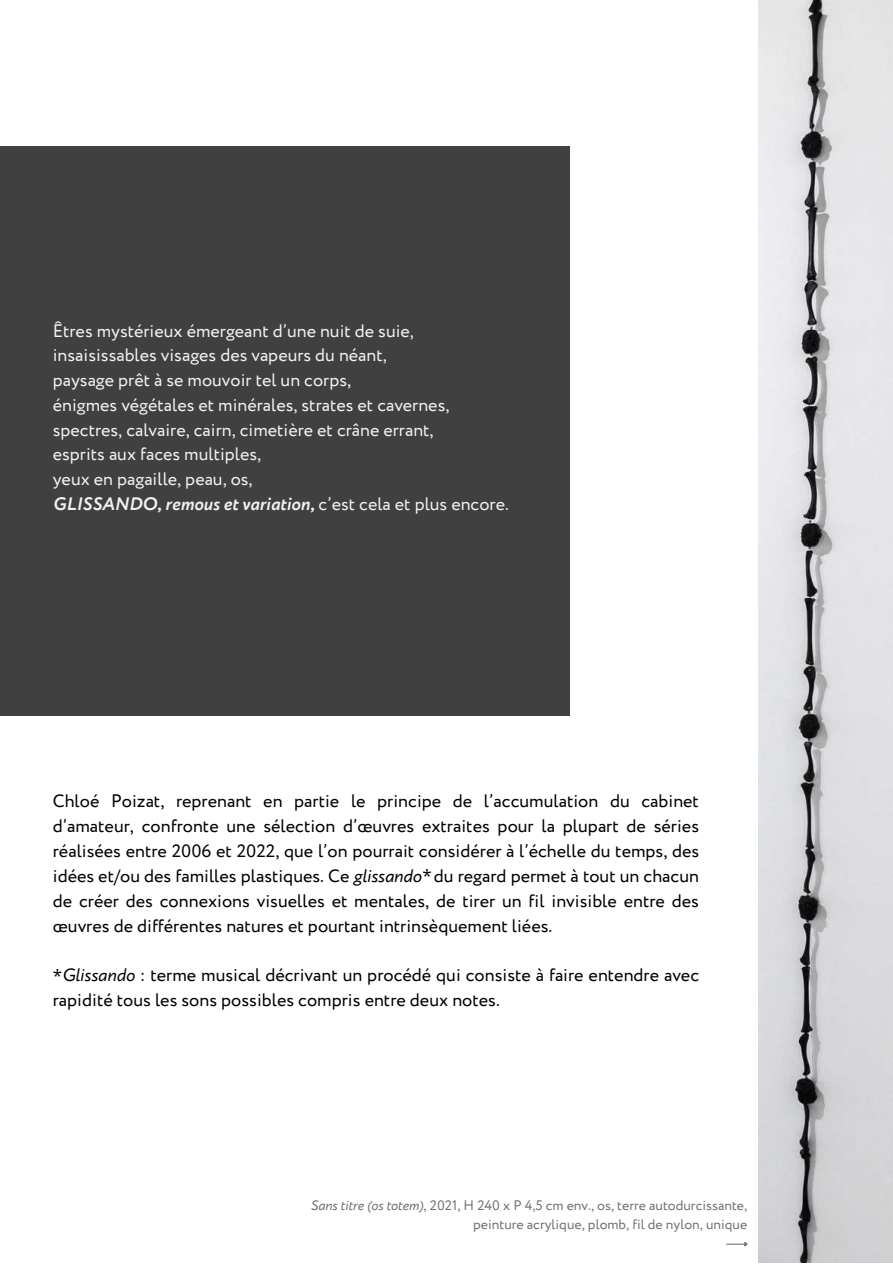
<style>
.page{position:relative;width:893px;height:1264px;background:#fff}
.page>*{position:absolute;margin:0;border:0;box-sizing:border-box;transform-origin:0 0}
.t1{font:18px/24.9px "Circe";color:#000;text-align:justify}
.t2{font:18px/24.8px "Circe";color:#f1f1f1}
.t3{font:16.95px "Open Sans";color:#000}
.t4{font:13.8px/19px "Circe";color:#737373;text-align:right}
.s1{font-weight:700;font-style:italic}
.s2{font-style:italic}
.s3{font-family:"Open Sans";font-size:16.95px}
</style>
<div class="page">
<img style="left:758px;top:0;width:134px;height:1262px">
<div style="left:0;top:147px;width:569px;height:568px;background:#404040"></div>
<svg style="left:726px;top:1242px;width:22px;height:5px"></svg>
<p class="t2" style="left:53px;top:319px;width:457px">Êtres mystérieux émergeant d’une nuit de suie, insaisissables visages des vapeurs du néant,<br>paysage prêt à se mouvoir tel un corps,<br>énigmes végétales et minérales, strates et cavernes, spectres, calvaire, cairn, cimetière et crâne errant,<br>esprits aux faces multiples,<br>yeux en pagaille, peau, os,<br><span class="s1">GLISSANDO, remous et variation,</span> c’est cela et plus encore.</p>
<p class="t1" style="left:53px;top:789px;width:648px">Chloé Poizat, reprenant en partie le principe de l’accumulation du cabinet d’amateur, confronte une sélection d’œuvres extraites pour la plupart de séries réalisées entre 2006 et 2022, que l’on pourrait considérer à l’échelle du temps, des idées et/ou des familles plastiques. Ce <span class="s2">glissando</span> du regard permet à tout un chacun de créer des connexions visuelles et mentales, de tirer un fil invisible entre des œuvres de différentes natures et pourtant intrinsèquement liées.</p>
<p class="t1" style="left:53px;top:963px;width:647px"><span class="s3">*</span><span class="s2">Glissando</span> : terme musical décrivant un procédé qui consiste à faire entendre avec rapidité tous les sons possibles compris entre deux notes.</p>
<p class="t3" style="left:422px;top:864px;width:11px">*</p>
<p class="t4" style="left:310px;top:1196px;width:438px"><span class="s2">Sans titre (os totem)</span>, 2021, H 240 x P 4,5 cm env., os, terre autodurcissante, peinture acrylique, plomb, fil de nylon, unique</p>
</div>
